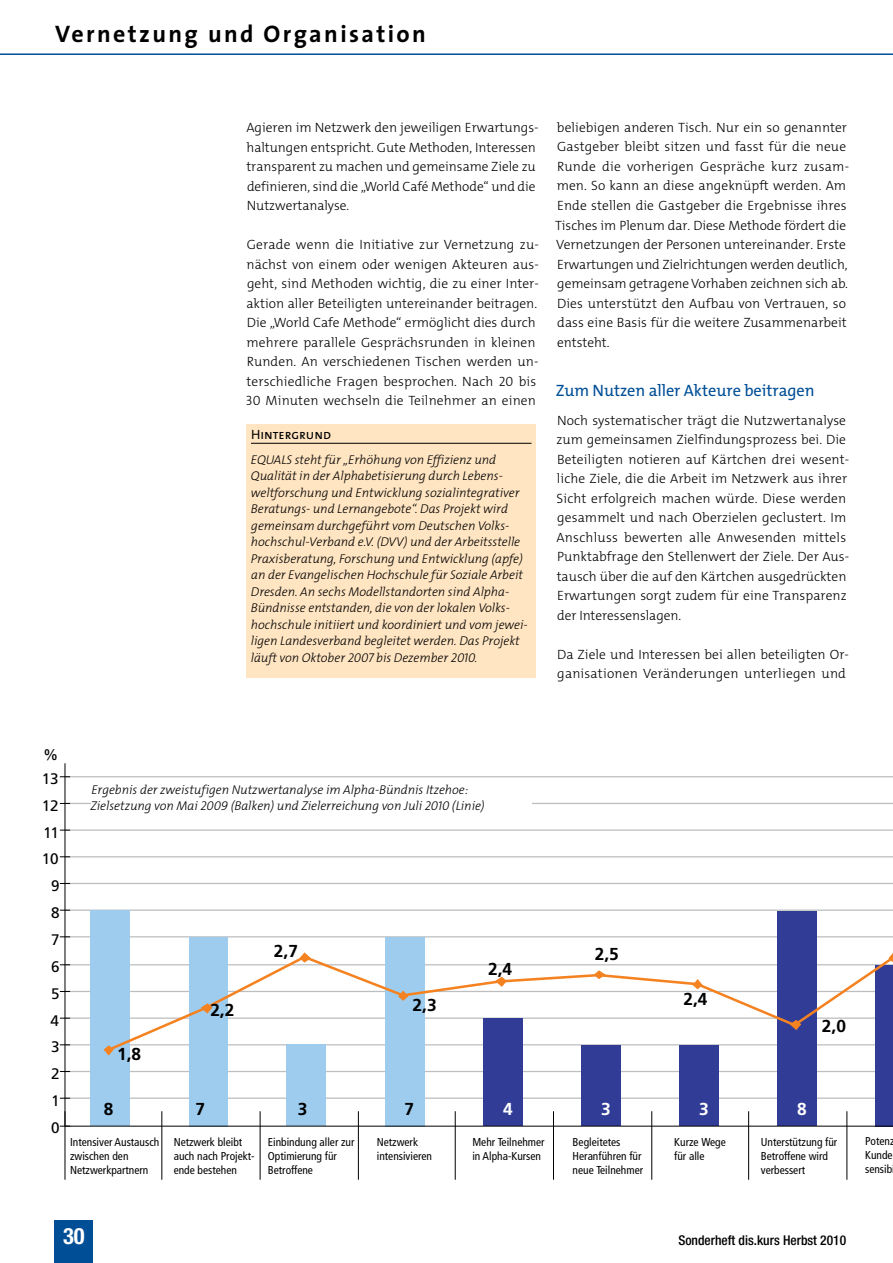
<style>
.page{position:relative;width:893px;height:1263px;background:#fff}
.page>*{position:absolute;margin:0;border:0;box-sizing:border-box;transform-origin:0 0}
.t1{font:700 24px "The Sans";letter-spacing:.1em;color:#000}
.t2{font:700 condensed 22.5px "Helvetica Neue";color:#fff}
.t3{font:700 17.85px "Frutiger 65";color:#000}
.t4{font:700 17.85px "Frutiger 65";color:#fff}
.t5{font:16.5px "The Mix Os F";color:#004e96}
.t6{font:15.3px "Frutiger 55 Roman";color:#000}
.t7{font:300 13.5px/19.5px "The Mix Os F";letter-spacing:.005em;color:#000}
.t8{font:500 condensed 13.5px "Helvetica Neue";color:#000}
.t9{font:13.5px "The Mix Caps";color:#000}
.t10{font:italic 300 12.75px/16.5px "The Mix Os F";color:#000}
.t11{font:condensed 11.4px/13.8px "Frutiger";color:#000}
</style>
<div class="page">
<div style="left:55px;top:1220px;width:38px;height:43px;background:#004e96"></div>
<hr style="left:0;top:53px;width:893px;height:2px;background:#004e96">
<hr style="left:65px;top:776px;width:828px;height:1px;background:#bcbec0">
<hr style="left:65px;top:803px;width:828px;height:1px;background:#bcbec0">
<hr style="left:65px;top:829px;width:828px;height:2px;background:#bcbec0">
<hr style="left:65px;top:856px;width:828px;height:1px;background:#bcbec0">
<hr style="left:65px;top:883px;width:828px;height:1px;background:#bcbec0">
<hr style="left:65px;top:909px;width:828px;height:2px;background:#bcbec0">
<hr style="left:65px;top:936px;width:828px;height:1px;background:#bcbec0">
<hr style="left:65px;top:964px;width:828px;height:1px;background:#bcbec0">
<hr style="left:65px;top:991px;width:828px;height:1px;background:#bcbec0">
<hr style="left:65px;top:1017px;width:828px;height:2px;background:#bcbec0">
<hr style="left:65px;top:1044px;width:828px;height:1px;background:#bcbec0">
<hr style="left:65px;top:1071px;width:828px;height:1px;background:#bcbec0">
<hr style="left:65px;top:1097px;width:828px;height:2px;background:#bcbec0">
<div style="left:483px;top:1019px;width:40px;height:107px;background:#313c97"></div>
<div style="left:581px;top:1045px;width:40px;height:81px;background:#313c97"></div>
<div style="left:679px;top:1045px;width:40px;height:81px;background:#313c97"></div>
<div style="left:777px;top:911px;width:40px;height:215px;background:#313c97"></div>
<div style="left:875px;top:965px;width:18px;height:161px;background:#313c97"></div>
<div style="left:385px;top:937px;width:40px;height:189px;background:#9dccee"></div>
<div style="left:286px;top:1045px;width:40px;height:81px;background:#9dccee"></div>
<div style="left:189px;top:937px;width:38px;height:189px;background:#9dccee"></div>
<div style="left:90px;top:910px;width:40px;height:216px;background:#9dccee"></div>
<hr style="left:65px;top:763px;width:1px;height:363px;background:#000">
<hr style="left:65px;top:1126px;width:828px;height:1px;background:#000">
<hr style="left:65px;top:1111px;width:1px;height:69px;background:#000">
<hr style="left:161px;top:1111px;width:1px;height:69px;background:#000">
<hr style="left:260px;top:1111px;width:1px;height:69px;background:#000">
<hr style="left:358px;top:1111px;width:1px;height:69px;background:#000">
<hr style="left:455px;top:1111px;width:1px;height:69px;background:#000">
<hr style="left:553px;top:1111px;width:1px;height:69px;background:#000">
<hr style="left:651px;top:1111px;width:1px;height:69px;background:#000">
<hr style="left:748px;top:1111px;width:1px;height:69px;background:#000">
<hr style="left:846px;top:1111px;width:1px;height:69px;background:#000">
<hr style="left:892px;top:1111px;width:1px;height:69px;background:#000">
<svg style="left:103px;top:856px;width:790px;height:200px"></svg>
<div style="left:91px;top:784px;width:440px;height:43px;background:#fff"></div>
<div style="left:247px;top:424px;width:289px;height:254px;background:#ffe5c2"></div>
<hr style="left:251px;top:443px;width:280px;height:1px;background:#000">
<h1 class="t1" style="left:55px;top:14px;width:372px">Vernetzung und Organisation</h1>
<p class="t6" style="left:43px;top:746px;width:17px">%</p>
<p class="t6" style="left:42px;top:770px;width:18px">13</p>
<p class="t6" style="left:42px;top:796px;width:18px">12</p>
<p class="t6" style="left:43px;top:823px;width:17px">11</p>
<p class="t6" style="left:42px;top:850px;width:18px">10</p>
<p class="t6" style="left:51px;top:877px;width:10px">9</p>
<p class="t6" style="left:51px;top:904px;width:10px">8</p>
<p class="t6" style="left:51px;top:931px;width:10px">7</p>
<p class="t6" style="left:51px;top:957px;width:10px">6</p>
<p class="t6" style="left:51px;top:984px;width:10px">5</p>
<p class="t6" style="left:50px;top:1011px;width:10px">4</p>
<p class="t6" style="left:51px;top:1038px;width:10px">3</p>
<p class="t6" style="left:51px;top:1065px;width:10px">2</p>
<p class="t7" style="left:246px;top:118px;width:294px">Agieren im Netzwerk den jeweiligen Erwartungs&shy;haltungen entspricht. Gute Methoden, Interessen transparent zu machen und gemeinsame Ziele zu definieren, sind die „World Café Methode“ und die Nutzwertanalyse.</p>
<p class="t7" style="left:246px;top:235px;width:295px">Gerade wenn die Initiative zur Vernetzung zu&shy;nächst von einem oder wenigen Akteuren aus&shy;geht, sind Methoden wichtig, die zu einer Inter&shy;aktion aller Beteiligten untereinander beitragen.<br>Die „World Cafe Methode“ ermöglicht dies durch mehrere parallele Gesprächsrunden in kleinen Runden. An verschiedenen Tischen werden un&shy;terschiedliche Fragen besprochen. Nach 20 bis 30 Minuten wechseln die Teilnehmer an einen</p>
<p class="t9" style="left:251px;top:423px;width:81px">Hintergrund</p>
<p class="t10" style="left:251px;top:451px;width:278px">EQUALS steht für „Erhöhung von Effizienz und Qualität in der Alphabetisierung durch Lebens&shy;weltforschung und Entwicklung sozialintegrativer Beratungs- und Lernangebote“. Das Projekt wird gemeinsam durchgeführt vom Deutschen Volks&shy;hochschul-Verband e.V. (DVV) und der Arbeitsstelle Praxisberatung, Forschung und Entwicklung (apfe) an der Evangelischen Hochschule für Soziale Arbeit Dresden. An sechs Modellstandorten sind Alpha-Bündnisse entstanden, die von der lokalen Volks&shy;hochschule initiiert und koordiniert und vom jewei&shy;ligen Landesverband begleitet werden. Das Projekt läuft von Oktober 2007 bis Dezember 2010.</p>
<p class="t7" style="left:555px;top:118px;width:295px">beliebigen anderen Tisch. Nur ein so genannter Gastgeber bleibt sitzen und fasst für die neue Runde die vorherigen Gespräche kurz zusam&shy;men. So kann an diese angeknüpft werden. Am Ende stellen die Gastgeber die Ergebnisse ihres Tisches im Plenum dar. Diese Methode fördert die Vernetzungen der Personen untereinander. Erste Erwartungen und Zielrichtungen werden deutlich, gemeinsam getragene Vorhaben zeichnen sich ab.<br>Dies unterstützt den Aufbau von Vertrauen, so dass eine Basis für die weitere Zusammenarbeit entsteht.</p>
<p class="t5" style="left:556px;top:379px;width:260px">Zum Nutzen aller Akteure beitragen</p>
<p class="t7" style="left:556px;top:410px;width:294px">Noch systematischer trägt die Nutzwertanalyse zum gemeinsamen Zielfindungsprozess bei. Die Beteiligten notieren auf Kärtchen drei wesent&shy;liche Ziele, die die Arbeit im Netzwerk aus ihrer Sicht erfolgreich machen würde. Diese werden gesammelt und nach Oberzielen geclustert. Im Anschluss bewerten alle Anwesenden mittels Punktabfrage den Stellenwert der Ziele. Der Aus&shy;tausch über die auf den Kärtchen ausgedrückten Erwartungen sorgt zudem für eine Transparenz der Interessenslagen.</p>
<p class="t7" style="left:557px;top:644px;width:293px">Da Ziele und Interessen bei allen beteiligten Or&shy;ganisationen Veränderungen unterliegen und</p>
<p class="t10" style="left:90px;top:781px;width:396px">Ergebnis der zweistufigen Nutzwertanalyse im Alpha-Bündnis Itzehoe:<br>Zielsetzung von Mai 2009 (Balken) und Zielerreichung von Juli 2010 (Linie)</p>
<h3 class="t3" style="left:117px;top:1044px;width:26px">1,8</h3>
<h3 class="t3" style="left:210px;top:1000px;width:26px">2,2</h3>
<h3 class="t3" style="left:274px;top:941px;width:26px">2,7</h3>
<h3 class="t3" style="left:413px;top:994px;width:26px">2,3</h3>
<h3 class="t3" style="left:488px;top:959px;width:26px">2,4</h3>
<h3 class="t3" style="left:595px;top:944px;width:26px">2,5</h3>
<h3 class="t3" style="left:683px;top:988px;width:26px">2,4</h3>
<h3 class="t3" style="left:822px;top:1016px;width:26px">2,0</h3>
<p class="t6" style="left:51px;top:1092px;width:10px">1</p>
<p class="t6" style="left:51px;top:1118px;width:10px">0</p>
<h3 class="t3" style="left:104px;top:1099px;width:11px">8</h3>
<h3 class="t3" style="left:196px;top:1099px;width:11px">7</h3>
<h3 class="t3" style="left:298px;top:1099px;width:11px">3</h3>
<h3 class="t3" style="left:405px;top:1099px;width:11px">7</h3>
<h3 class="t4" style="left:503px;top:1099px;width:11px">4</h3>
<h3 class="t4" style="left:601px;top:1099px;width:11px">3</h3>
<h3 class="t4" style="left:699px;top:1099px;width:11px">3</h3>
<h3 class="t4" style="left:797px;top:1099px;width:11px">8</h3>
<p class="t11" style="left:70px;top:1135px;width:91px">Intensiver Austausch zwischen den<br>Netzwerkpartnern</p>
<p class="t11" style="left:174px;top:1135px;width:82px">Netzwerk bleibt auch nach Projekt&shy;ende bestehen</p>
<p class="t11" style="left:268px;top:1135px;width:88px">Einbindung aller zur<br>Optimierung für<br>Betroffene</p>
<p class="t11" style="left:377px;top:1135px;width:57px">Netzwerk intensivieren</p>
<p class="t11" style="left:472px;top:1135px;width:74px">Mehr Teilnehmer in Alpha-Kursen</p>
<p class="t11" style="left:573px;top:1135px;width:72px">Begleitetes<br>Heranführen für neue Teilnehmer</p>
<p class="t11" style="left:674px;top:1135px;width:53px">Kurze Wege für alle</p>
<p class="t11" style="left:761px;top:1135px;width:78px">Unterstützung für<br>Betroffene wird verbessert</p>
<p class="t11" style="left:865px;top:1135px;width:31px">Potenz<br>Kunde sensib</p>
<h2 class="t2" style="left:63px;top:1222px;width:23px">30</h2>
<p class="t8" style="left:678px;top:1232px;width:169px">Sonderheft dis.kurs Herbst 2010</p>
</div>
